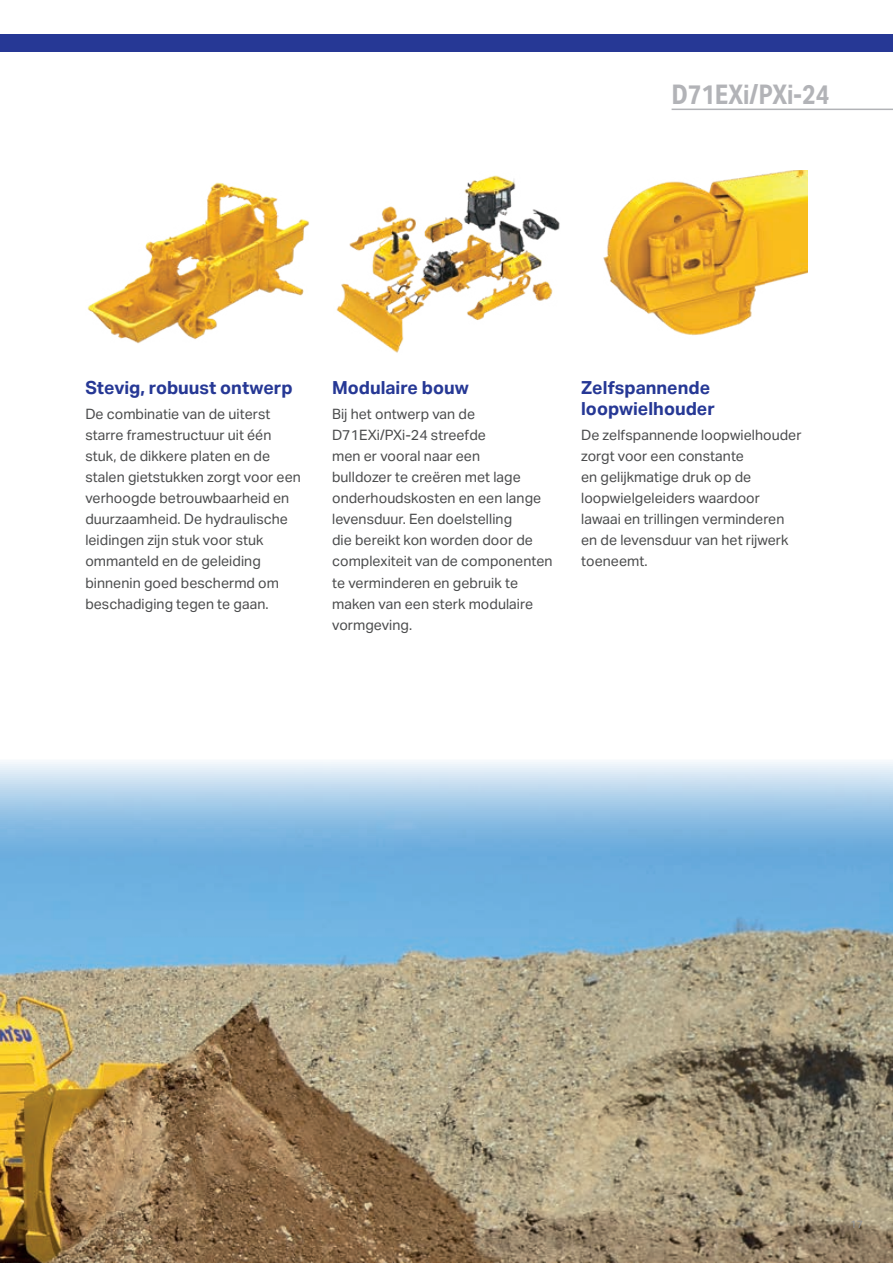
<style>
.page{position:relative;width:893px;height:1263px;background:#fff}
.page>*{position:absolute;margin:0;border:0;box-sizing:border-box;transform-origin:0 0}
.t1{font:700 27px "Aktiv Grotesk Cd";color:#b2b3b7}
.t2{font:700 18px/21px "Aktiv Grotesk";color:#263895}
.t3{font:14.25px/21px "Aktiv Grotesk";color:#4b4c4d}
.t4{font:10.5px "Aktiv Grotesk";color:#939598}
</style>
<div class="page">
<img style="left:0;top:762px;width:893px;height:501px">
<img style="left:336px;top:175px;width:224px;height:178px">
<img style="left:603px;top:170px;width:205px;height:166px">
<img style="left:87px;top:182px;width:222px;height:162px">
<div style="left:0;top:34px;width:893px;height:17px;background:#263895"></div>
<hr style="left:672px;top:109px;width:221px;height:1px;background:#b2b3b7">
<h1 class="t1" style="left:672px;top:79px;width:159px">D71EXi/PXi-24</h1>
<p class="t2" style="left:85px;top:377px;width:209px">Stevig, robuust ontwerp</p>
<p class="t3" style="left:85px;top:404px;width:217px">De combinatie van de uiterst starre framestructuur uit één stuk, de dikkere platen en de stalen gietstukken zorgt voor een verhoogde betrouwbaarheid en duurzaamheid. De hydraulische leidingen zijn stuk voor stuk ommanteld en de geleiding binnenin goed beschermd om beschadiging tegen te gaan.</p>
<p class="t2" style="left:332px;top:377px;width:138px">Modulaire bouw</p>
<p class="t3" style="left:332px;top:404px;width:222px">Bij het ontwerp van de<br>D71EXi/PXi-24 streefde<br>men er vooral naar een<br>bulldozer te creëren met lage onderhoudskosten en een lange levensduur. Een doelstelling<br>die bereikt kon worden door de complexiteit van de componenten te verminderen en gebruik te maken van een sterk modulaire vormgeving.</p>
<p class="t2" style="left:581px;top:377px;width:135px">Zelfspannende loopwielhouder</p>
<p class="t3" style="left:581px;top:425px;width:222px">De zelfspannende loopwielhouder zorgt voor een constante<br>en gelijkmatige druk op de loopwielgeleiders waardoor lawaai en trillingen verminderen en de levensduur van het rijwerk toeneemt.</p>
<p class="t4" style="left:850px;top:1218px;width:14px">17</p>
</div>
